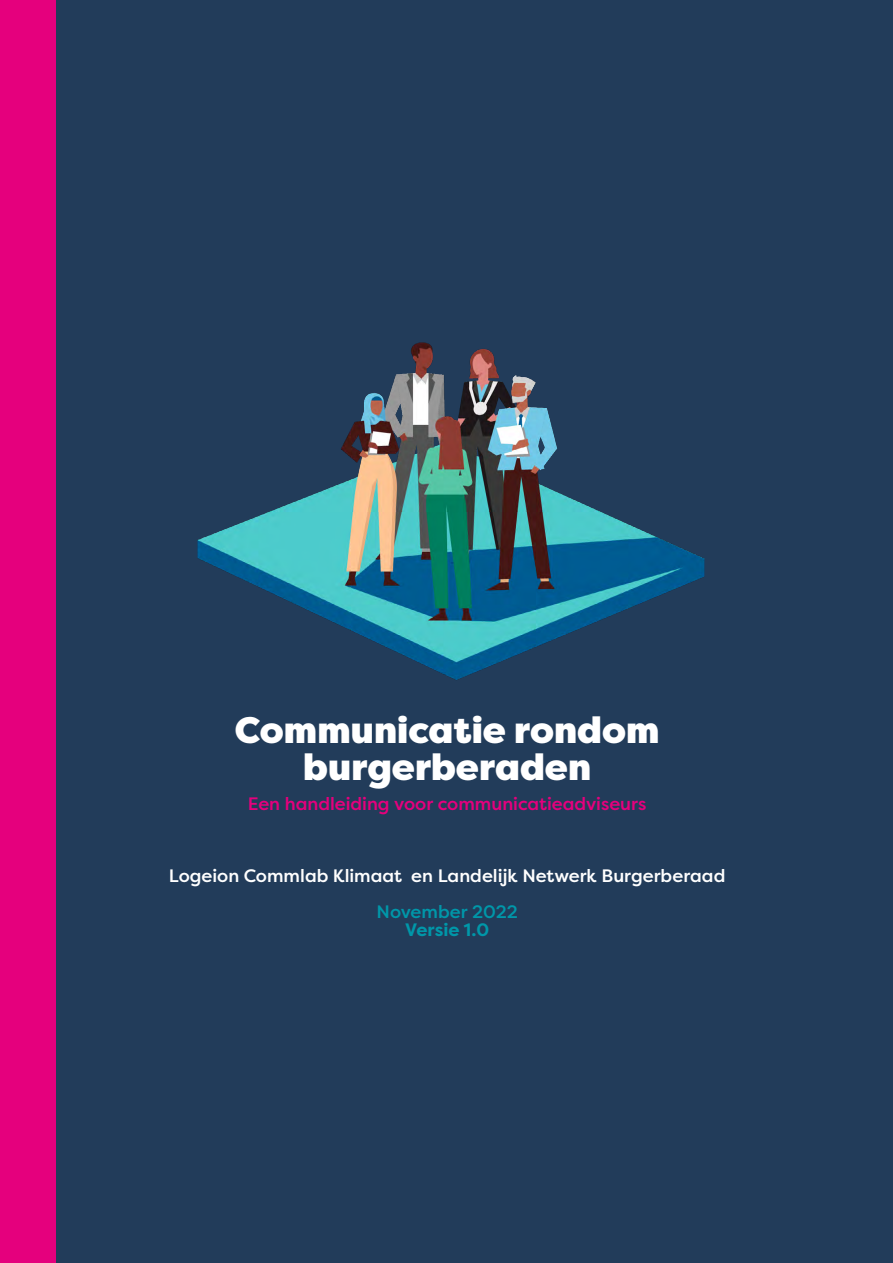
<style>
.page{position:relative;width:893px;height:1263px;background:#223c5a}
.page>*{position:absolute;margin:0;border:0;box-sizing:border-box;transform-origin:0 0}
.RES_Heading_1{font:900 36.9px/36.9px "Filson Pro";color:#fff;text-align:center}
.RES_tussenkopje{font:500 18px "Filson Pro";color:#fff}
.RES_tussenkopje-2{font:500 18px "Filson Pro";color:#e5007d}
.RES_tussenkopje-3{font:500 18px "Filson Pro";letter-spacing:-.005em;color:#0097a9}
.RES_tussenkopje-4{font:700 18px "Filson Pro";letter-spacing:-.005em;color:#0097a9}
</style>
<div class="page">
<div style="left:0;top:0;width:55px;height:1263px;background:#e5007d"></div>
<img style="left:197px;top:342px;width:508px;height:338px">
<p class="RES_Heading_1" style="left:235px;top:712px;width:426px">Communicatie rondom burgerberaden</p>
<p class="RES_tussenkopje-2" style="left:248px;top:791px;width:400px">Een handleiding voor communicatieadviseurs</p>
<p class="RES_tussenkopje" style="left:169px;top:863px;width:558px">Logeion Commlab Klimaat en Landelijk Netwerk Burgerberaad</p>
<p class="RES_tussenkopje-3" style="left:377px;top:899px;width:143px">November 2022</p>
<p class="RES_tussenkopje-4" style="left:405px;top:918px;width:85px">Versie 1.0</p>
</div>
